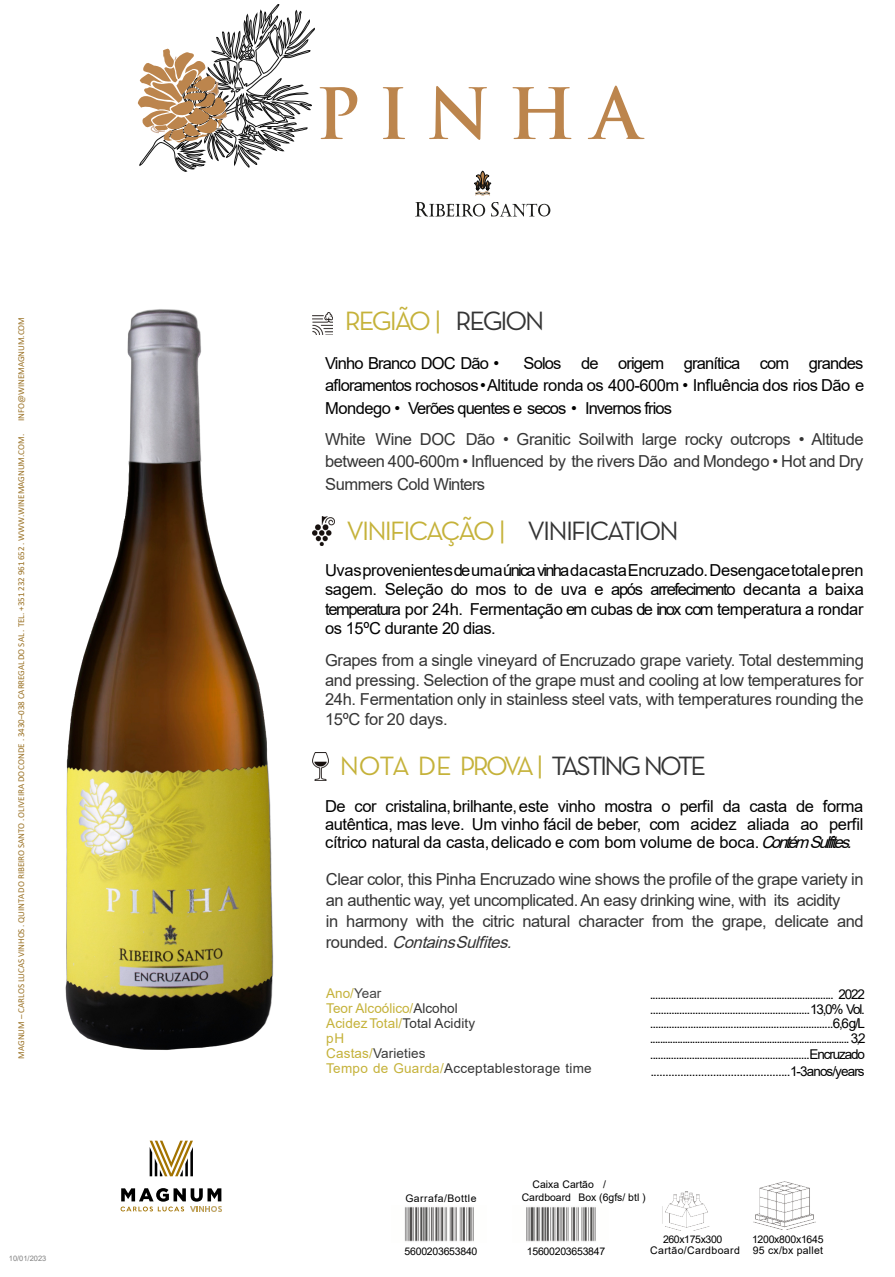
<style>
.page{position:relative;width:895px;height:1277px;background:#fff}
.page>*{position:absolute;margin:0;border:0;box-sizing:border-box;transform-origin:0 0}
.t1{font:27px "Neutra Text";letter-spacing:-.085em;color:#c5b23a}
.t2{font:16.5px/20.7px "Arial";letter-spacing:-.025em;color:#353535;text-align:justify}
.t3{font:16.5px/19.5px "Arial";letter-spacing:-.025em;color:#000;text-align:justify}
.t4{font:16.5px "Arial";letter-spacing:-.05em;color:#000}
.t5{font:13.5px/15px "Arial";letter-spacing:-.085em;color:#000;text-align:justify}
.t6{font:13.5px/15px "Arial";letter-spacing:.01em;color:#c5b23a}
.t7{font:13.5px "Arial";letter-spacing:-.065em;color:#000}
.t8{font:10.5px/11.2px "Arial";letter-spacing:.02em;color:#000;text-align:right}
.t9{font:10.5px "Arial";color:#000}
.t10{font:10.5px "Arial";letter-spacing:-.025em;color:#000}
.t11{font:10.5px "Arial";letter-spacing:.045em;color:#000}
.t12{font:10.5px "Arial";letter-spacing:-.035em;color:#000}
.t13{font:9px "Calibri";letter-spacing:-.01em;color:#9a7124}
.t14{font:7.5px "Arial";color:#808080}
.s1{color:#343434}
.s2{font-style:italic}
.s3{color:#444}
.s4{color:#3a3a3a}
</style>
<div class="page">
<img style="left:753px;top:1181px;width:63px;height:49px">
<img style="left:526px;top:1206px;width:70px;height:36px">
<img style="left:404px;top:1206px;width:70px;height:36px">
<img style="left:662px;top:1191px;width:48px;height:40px">
<img style="left:312px;top:312px;width:21px;height:22px">
<img style="left:312px;top:516px;width:22px;height:29px">
<img style="left:312px;top:752px;width:16px;height:28px">
<svg style="left:150px;top:1140px;width:43px;height:36px"></svg>
<svg style="left:120px;top:1188px;width:101px;height:23px"></svg>
<svg style="left:137px;top:4px;width:220px;height:168px"></svg>
<svg style="left:383px;top:87px;width:22px;height:52px"></svg>
<svg style="left:429px;top:86px;width:58px;height:54px"></svg>
<svg style="left:512px;top:87px;width:59px;height:52px"></svg>
<svg style="left:587px;top:86px;width:57px;height:53px"></svg>
<svg style="left:415px;top:171px;width:136px;height:46px"></svg>
<img style="left:65px;top:309px;width:209px;height:741px">
<p class="t13" style="left:18px;top:421px;width:105px;rotate:-90deg">INFO@WINEMAGNUM.COM</p>
<p class="t13" style="left:18px;top:1058px;width:626px;rotate:-90deg">MAGNUM – CARLOS LUCAS VINHOS . QUINTADO RIBEIRO SANTO .OLIVEIRA DOCONDE . 3430–038 CARREGALDO SAL . TEL. +351 232 961 652 . WWW.WINEMAGNUM.COM.</p>
<p class="t14" style="left:9px;top:1255px;width:39px">10/01/2023</p>
<h1 class="t1" style="left:345px;top:311px;width:201px">REGIÃO | <span class="s1">REGION</span></h1>
<p class="t4" style="left:325px;top:357px;width:176px">Vinho Branco DOC Dão •</p>
<p class="t3" style="left:325px;top:353px;width:540px;line-height:22.5px;text-indent:198px">Solos de origem granítica com grandes afloramentos rochosos•Altitude ronda os 400-600m • Influência dos rios Dão e Mondego • Verões quentes e secos • Invernos frios</p>
<p class="t2" style="left:325px;top:429px;width:540px;line-height:22.5px">White Wine DOC Dão • Granitic Soilwith large rocky outcrops • Altitude between 400-600m • Influenced by the rivers Dão and Mondego • Hot and Dry Summers Cold Winters</p>
<h1 class="t1" style="left:346px;top:521px;width:334px">VINIFICAÇÃO | <span class="s1">VINIFICATION</span></h1>
<p class="t3" style="left:325px;top:561px;width:540px">UvasprovenientesdeumaúnicavinhadacastaEncruzado.Desengacetotalepren sagem. Seleção do mos to de uva e após arrefecimento decanta a baixa temperatura por 24h. Fermentação em cubas de inox com temperatura a rondar os 15ºC durante 20 dias.</p>
<p class="t2" style="left:325px;top:652px;width:540px;line-height:19.5px">Grapes from a single vineyard of Encruzado grape variety. Total destemming and pressing. Selection of the grape must and cooling at low temperatures for 24h. Fermentation only in stainless steel vats, with temperatures rounding the 15ºC for 20 days.</p>
<h1 class="t1" style="left:339px;top:756px;width:368px">NOTA DE PROVA | <span class="s1">TASTING NOTE</span></h1>
<p class="t3" style="left:325px;top:799px;width:539px;line-height:18px">De cor cristalina,brilhante,este vinho mostra o perfil da casta de forma autêntica, mas leve. Um vinho fácil de beber, com acidez aliada ao perfil cítrico natural da casta,delicado e com bom volume de boca.<span class="s2">ContémSulfites.</span></p>
<p class="t2" style="left:326px;top:870px;width:539px;text-align:left">Clear color, this Pinha Encruzado wine shows the profile of the grape variety in an authentic way, yet uncomplicated.An easy drinking wine, with its acidity<br>in harmony with the citric natural character from the grape, delicate and r o u n d e d . <span class="s2">ContainsSulfites.</span></p>
<p class="t6" style="left:326px;top:987px;width:267px">Ano/<span class="s3">Year<br></span>Teor Alcoólico/<span class="s1">Alcohol<br></span>AcidezTotal/<span class="s1">Total Acidity<br></span>pH<br>Castas/<span class="s4">Varieties<br></span>Tempo de Guarda/<span class="s1">Acceptablestorage time</span></p>
<p class="t9" style="left:532px;top:1180px;width:75px">Caixa Cartão /</p>
<p class="t5" style="left:649px;top:987px;width:217px">....................................................................... 2022</p>
<p class="t5" style="left:649px;top:1002px;width:217px">............................................................13,0% Vol. ....................................................................6,6g/L ................................................................................ 3,2 .............................................................Encruzado</p>
<p class="t7" style="left:650px;top:1066px;width:216px">...............................................1-3anos/years</p>
<p class="t11" style="left:405px;top:1194px;width:73px">Garrafa/Bottle</p>
<p class="t9" style="left:521px;top:1193px;width:125px">Cardboard Box (6gfs/ btl )</p>
<p class="t10" style="left:404px;top:1247px;width:74px">5600203653840</p>
<p class="t10" style="left:526px;top:1247px;width:80px">15600203653847</p>
<p class="t8" style="left:650px;top:1234px;width:175px">1200x800x1645<br>Cartão/Cardboard 95 cx/bx pallet</p>
<p class="t12" style="left:662px;top:1235px;width:61px">260x175x300</p>
</div>
